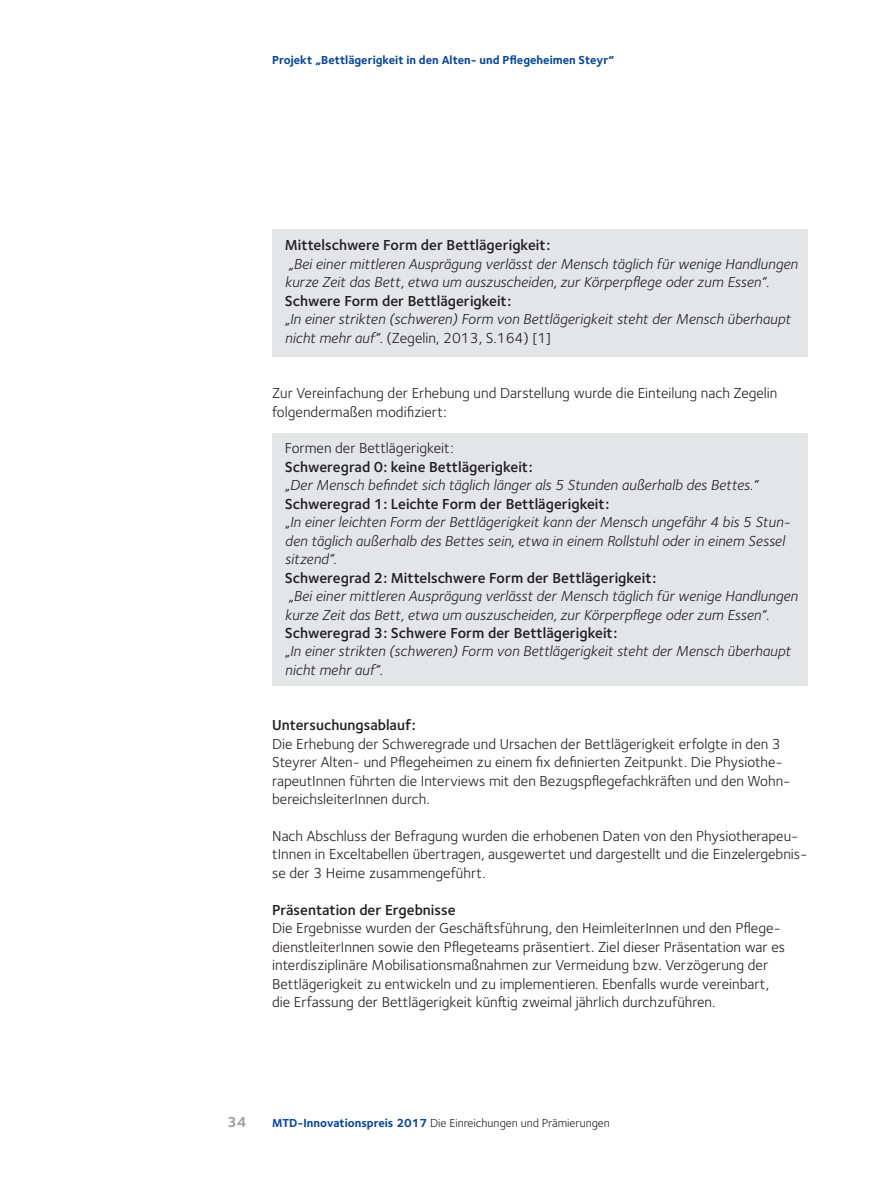
<style>
.page{position:relative;width:893px;height:1191px;background:#fff}
.page>*{position:absolute;margin:0;border:0;box-sizing:border-box;transform-origin:0 0}
.t1{font:15px/18.5px "Foundry Sterling OT3";color:#231f20}
.t2{font:italic 15px/18.5px "Foundry Sterling OT3";color:#231f20}
.t3{font:600 15px "Foundry Sterling OT3";color:#231f20}
.t4{font:700 15px "Foundry Sterling OT3";color:#a0a1a5}
.t5{font:700 12px "Foundry Sterling OT3";color:#094594}
.t6{font:12px "Foundry Sterling OT3";color:#231f20}
.s1{font-style:normal}
.s2{font-weight:700;color:#094594}
</style>
<div class="page">
<div style="left:272px;top:230px;width:536px;height:127px;background:#e4e5e7"></div>
<div style="left:272px;top:434px;width:536px;height:252px;background:#e4e5e7"></div>
<p class="t5" style="left:272px;top:50px;width:344px">Projekt „Bettlägerigkeit in den Alten- und Pflegeheimen Steyr“</p>
<p class="t3" style="left:285px;top:234px;width:267px">Mittelschwere Form der Bettlägerigkeit:</p>
<p class="t2" style="left:285px;top:254px;width:514px">„Bei einer mittleren Ausprägung verlässt der Mensch täglich für wenige Handlungen kurze Zeit das Bett, etwa um auszuscheiden, zur Körperpflege oder zum Essen“.</p>
<p class="t3" style="left:285px;top:289px;width:228px">Schwere Form der Bettlägerigkeit:</p>
<p class="t2" style="left:285px;top:309px;width:507px">„In einer strikten (schweren) Form von Bettlägerigkeit steht der Mensch überhaupt nicht mehr auf“. <span class="s1">(Zegelin, 2013, S.164) [1]</span></p>
<p class="t1" style="left:272px;top:383px;width:507px">Zur Vereinfachung der Erhebung und Darstellung wurde die Einteilung nach Zegelin folgendermaßen modifiziert:</p>
<p class="t1" style="left:285px;top:438px;width:170px">Formen der Bettlägerigkeit:</p>
<p class="t3" style="left:285px;top:455px;width:249px">Schweregrad 0: keine Bettlägerigkeit:</p>
<p class="t2" style="left:285px;top:475px;width:475px">„Der Mensch befindet sich täglich länger als 5 Stunden außerhalb des Bettes.“</p>
<p class="t3" style="left:285px;top:492px;width:326px">Schweregrad 1: Leichte Form der Bettlägerigkeit:</p>
<p class="t2" style="left:285px;top:512px;width:507px">„In einer leichten Form der Bettlägerigkeit kann der Mensch ungefähr 4 bis 5 Stun&shy;den täglich außerhalb des Bettes sein, etwa in einem Rollstuhl oder in einem Sessel sitzend“.</p>
<p class="t3" style="left:285px;top:566px;width:373px">Schweregrad 2: Mittelschwere Form der Bettlägerigkeit:</p>
<p class="t2" style="left:285px;top:586px;width:514px">„Bei einer mittleren Ausprägung verlässt der Mensch täglich für wenige Handlungen kurze Zeit das Bett, etwa um auszuscheiden, zur Körperpflege oder zum Essen“.</p>
<p class="t3" style="left:285px;top:621px;width:334px">Schweregrad 3: Schwere Form der Bettlägerigkeit:</p>
<p class="t2" style="left:285px;top:641px;width:507px">„In einer strikten (schweren) Form von Bettlägerigkeit steht der Mensch überhaupt nicht mehr auf“.</p>
<p class="t3" style="left:272px;top:713px;width:145px">Untersuchungsablauf:</p>
<p class="t1" style="left:272px;top:733px;width:517px">Die Erhebung der Schweregrade und Ursachen der Bettlägerigkeit erfolgte in den 3<br>Steyrer Alten- und Pflegeheimen zu einem fix definierten Zeitpunkt. Die Physiothe&shy;rapeutInnen führten die Interviews mit den Bezugspflegefachkräften und den Wohn&shy;bereichsleiterInnen durch.</p>
<p class="t1" style="left:272px;top:825px;width:537px">Nach Abschluss der Befragung wurden die erhobenen Daten von den Physiotherapeu&shy;tInnen in Exceltabellen übertragen, ausgewertet und dargestellt und die Einzelergebnis&shy;se der 3 Heime zusammengeführt.</p>
<p class="t3" style="left:272px;top:898px;width:185px">Präsentation der Ergebnisse</p>
<p class="t1" style="left:272px;top:918px;width:514px">Die Ergebnisse wurden der Geschäftsführung, den HeimleiterInnen und den Pflege&shy;dienstleiterInnen sowie den Pflegeteams präsentiert. Ziel dieser Präsentation war es interdisziplinäre Mobilisationsmaßnahmen zur Vermeidung bzw. Verzögerung der Bettlägerigkeit zu entwickeln und zu implementieren. Ebenfalls wurde vereinbart, die -Erfassung der Bettlägerigkeit künftig zweimal jährlich durchzuführen.</p>
<p class="t4" style="left:227px;top:1110px;width:21px">34</p>
<p class="t6" style="left:272px;top:1114px;width:339px"><span class="s2">MTD-Innovationspreis 2017</span> Die Einreichungen und Prämierungen</p>
</div>
